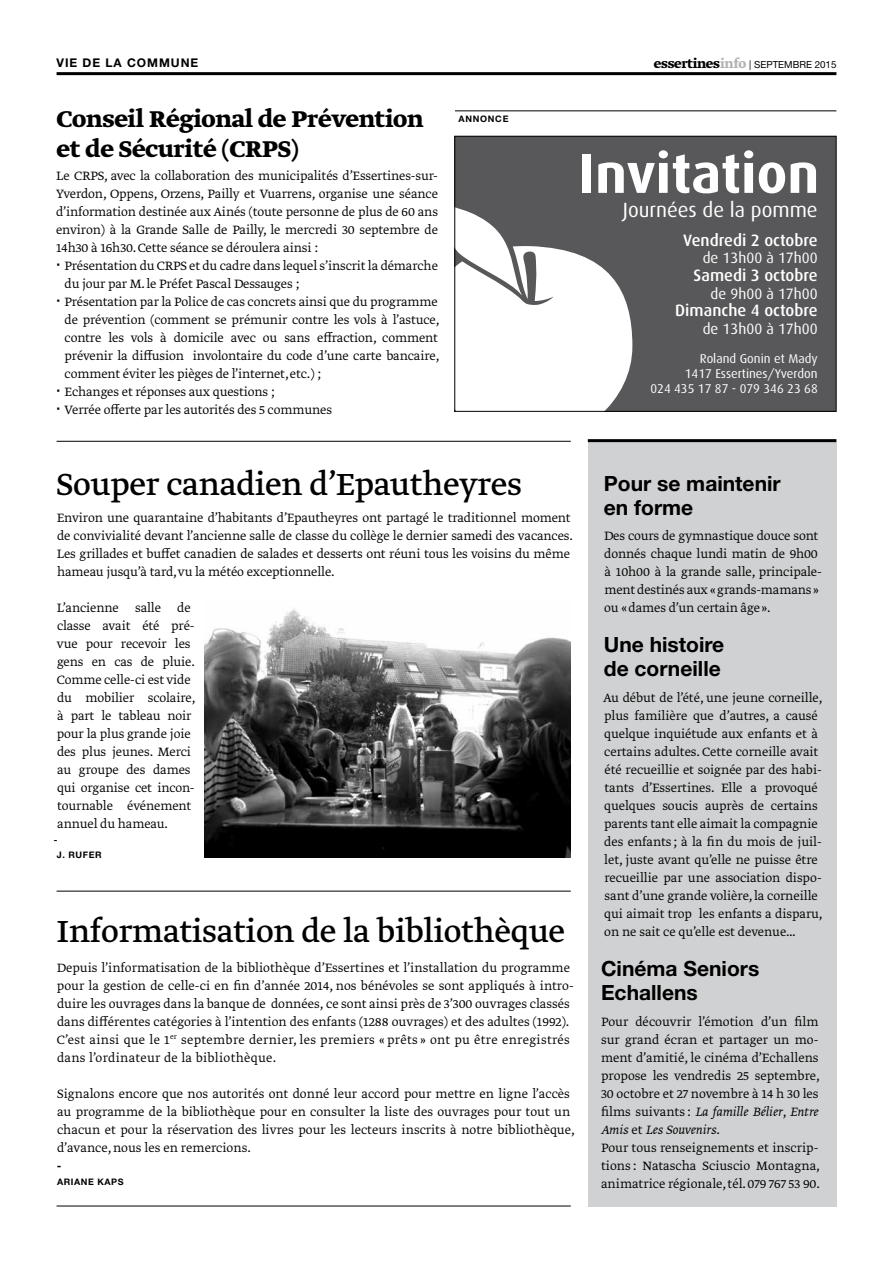
<style>
.page{position:relative;width:893px;height:1263px;background:#fff}
.page>*{position:absolute;margin:0;border:0;box-sizing:border-box;transform-origin:0 0}
.t1{font:700 55.5px "Dax";color:#fff}
.t2{font:36px "Greta Text Std";letter-spacing:-.01em;color:#000}
.t3{font:700 27px/30.3px "Greta Text Std";letter-spacing:-.01em;color:#000}
.t4{font:700 21px/24px "Helvetica Neue LT";color:#000}
.t5{font:20.55px "Dax";color:#fff}
.t6{font:500 16.5px "Dax";color:#fff}
.t7{font:15px "Dax";color:#fff}
.t8{font:14.25px/18px "Greta Text Std Light Min";letter-spacing:-.01em;color:#000}
.t9{font:14.25px/18px "Greta Text Std Light Italic Min";color:#000}
.t10{font:700 14.25px "Greta Text Std";color:#000}
.t11{font:12.75px/15px "Dax";color:#fff;text-align:right}
.t12{font:700 12px "Helvetica Neue LT";letter-spacing:.08em;color:#000}
.t13{font:9.75px "Helvetica Neue LT";color:#000}
.t14{font:700 9px/15px "Helvetica Neue LT";letter-spacing:.06em;color:#000}
.t15{font:700 9px "Helvetica Neue LT";letter-spacing:.08em;color:#000}
.s1{font-family:"Greta Text Std";font-weight:700;font-size:15px}
.s2{font-family:"Greta Text Std";font-weight:700;font-size:15px;color:#b1b3b4}
.s3{font-family:"Greta Text Std Light Min"}
</style>
<div class="page">
<hr style="left:57px;top:891px;width:514px;height:1px;background:#000">
<hr style="left:57px;top:1206px;width:514px;height:1px;background:#000">
<div style="left:455px;top:136px;width:381px;height:275px;background:#58585a"></div>
<svg style="left:426px;top:201px;width:206px;height:241px"></svg>
<div style="left:455px;top:136px;width:381px;height:276px;border:1px solid #000"></div>
<hr style="left:57px;top:72px;width:779px;height:3px;background:#000">
<div style="left:588px;top:442px;width:248px;height:764px;background:#d0d1d2"></div>
<hr style="left:588px;top:439px;width:248px;height:3px;background:#000">
<img style="left:204px;top:608px;width:367px;height:249px">
<hr style="left:57px;top:441px;width:514px;height:1px;background:#000">
<hr style="left:455px;top:111px;width:381px;height:1px;background:#000">
<p class="t12" style="left:57px;top:55px;width:143px">VIE DE LA COMMUNE</p>
<p class="t13" style="left:654px;top:58px;width:184px"><span class="s1">essertines</span><span class="s2">info</span> | SEPTEMBRE 2015</p>
<h3 class="t3" style="left:57px;top:105px;width:368px">Conseil Régional de Prévention et de Sécurité (CRPS)</h3>
<p class="t8" style="left:56px;top:167px;width:383px">Le CRPS, avec la collaboration des municipalités d’Essertines-sur-</p>
<p class="t8" style="left:56px;top:185px;width:383px">Yverdon, Oppens, Orzens, Pailly et Vuarrens, organise une séance</p>
<p class="t8" style="left:56px;top:203px;width:383px">d’information destinée aux Ainés (toute personne de plus de 60 ans</p>
<p class="t8" style="left:56px;top:221px;width:383px">environ) à la Grande Salle de Pailly, le mercredi 30 septembre de</p>
<p class="t8" style="left:56px;top:239px;width:263px">14h30 à 16h30. Cette séance se déroulera ainsi :</p>
<p class="t8" style="left:65px;top:257px;width:375px">Présentation du CRPS et du cadre dans lequel s’inscrit la démarche</p>
<p class="t8" style="left:65px;top:275px;width:236px">du jour par M. le Préfet Pascal Dessauges ;</p>
<p class="t8" style="left:65px;top:293px;width:375px">Présentation par la Police de cas concrets ainsi que du programme</p>
<p class="t8" style="left:65px;top:311px;width:376px">de prévention (comment se prémunir contre les vols à l’astuce,</p>
<p class="t8" style="left:65px;top:329px;width:375px">contre les vols à domicile avec ou sans effraction, comment</p>
<p class="t8" style="left:65px;top:347px;width:376px">prévenir la diffusion involontaire du code d’une carte bancaire,</p>
<p class="t8" style="left:65px;top:365px;width:258px">comment éviter les pièges de l’internet, etc.) ;</p>
<p class="t8" style="left:65px;top:383px;width:212px">Echanges et réponses aux questions ;</p>
<p class="t8" style="left:65px;top:401px;width:269px">Verrée offerte par les autorités des 5 communes</p>
<p class="t15" style="left:459px;top:113px;width:51px">ANNONCE</p>
<h1 class="t1" style="left:579px;top:142px;width:242px">Invitation</h1>
<h3 class="t5" style="left:623px;top:199px;width:196px">Journées de la pomme</h3>
<p class="t6" style="left:683px;top:231px;width:136px">Vendredi 2 octobre</p>
<p class="t7" style="left:703px;top:250px;width:116px">de 13h00 à 17h00</p>
<p class="t6" style="left:693px;top:266px;width:126px">Samedi 3 octobre</p>
<p class="t7" style="left:711px;top:285px;width:109px">de 9h00 à 17h00</p>
<p class="t6" style="left:675px;top:301px;width:144px">Dimanche 4 octobre</p>
<p class="t7" style="left:703px;top:321px;width:116px">de 13h00 à 17h00</p>
<p class="t11" style="left:650px;top:351px;width:169px">Roland Gonin et Mady<br>1417 Essertines/Yverdon<br>024 435 17 87 - 079 346 23 68</p>
<h2 class="t2" style="left:57px;top:463px;width:467px">Souper canadien d’Epautheyres</h2>
<p class="t8" style="left:57px;top:509px;width:518px">Environ une quarantaine d’habitants d’Epautheyres ont partagé le traditionnel moment de convivialité devant l’ancienne salle de classe du collège le dernier samedi des vacances.<br>Les grillades et buffet canadien de salades et desserts ont réuni tous les voisins du même hameau jusqu’à tard, vu la météo exceptionnelle.</p>
<p class="t8" style="left:57px;top:599px;width:140px">L’ancienne salle de classe avait été pré&shy;vue pour recevoir les gens en cas de pluie.<br>Comme celle-ci est vide du mobilier scolaire, à part le tableau noir pour la plus grande joie des plus jeunes. Merci au groupe des dames qui organise cet incon&shy;tournable événement annuel du hameau.</p>
<p class="t14" style="left:57px;top:832px;width:46px;text-indent:-3px">-<br>J. RUFER</p>
<h2 class="t2" style="left:56px;top:910px;width:511px">Informatisation de la bibliothèque</h2>
<p class="t8" style="left:57px;top:959px;width:519px">Depuis l’informatisation de la bibliothèque d’Essertines et l’installation du programme pour la gestion de celle-ci en fin d’année 2014, nos bénévoles se sont appliqués à intro&shy;duire les ouvrages dans la banque de données, ce sont ainsi près de 3’300 ouvrages classés dans différentes catégories à l’intention des enfants (1288 ouvrages) et des adultes (1992).<br>C’est ainsi que le 1<sup>er</sup> septembre dernier, les premiers « prêts» ont pu être enregistrés dans l’ordinateur de la bibliothèque.</p>
<p class="t8" style="left:57px;top:1085px;width:519px">Signalons encore que nos autorités ont donné leur accord pour mettre en ligne l’accès au programme de la bibliothèque pour en consulter la liste des ouvrages pour tout un chacun et pour la réservation des livres pour les lecteurs inscrits à notre bibliothèque, d’avance, nous les en remercions.</p>
<p class="t10" style="left:57px;top:1157px;width:6px">-</p>
<p class="t14" style="left:57px;top:1174px;width:68px">ARIANE KAPS</p>
<h3 class="t4" style="left:604px;top:471px;width:178px">Pour se maintenir en forme</h3>
<p class="t8" style="left:604px;top:527px;width:219px">Des cours de gymnastique douce sont donnés chaque lundi matin de 9h00 à 10h00 à la grande salle, principale&shy;ment destinés aux «grands-mamans» ou «dames d’un certain âge».</p>
<h3 class="t4" style="left:604px;top:632px;width:122px">Une histoire de corneille</h3>
<p class="t8" style="left:603px;top:689px;width:221px">Au début de l’été, une jeune corneille, plus familière que d’autres, a causé quelque inquiétude aux enfants et à certains adultes. Cette corneille avait été recueillie et soignée par des habi&shy;tants d’Essertines. Elle a provoqué quelques soucis auprès de certains parents tant elle aimait la compagnie des enfants; à la fin du mois de juil&shy;let, juste avant qu’elle ne puisse être recueillie par une association dispo&shy;sant d’une grande volière, la corneille qui aimait trop les enfants a disparu, on ne sait ce qu’elle est devenue…</p>
<h3 class="t4" style="left:601px;top:956px;width:160px">Cinéma Seniors<br>Echallens</h3>
<p class="t8" style="left:601px;top:1013px;width:220px;text-align:justify">Pour découvrir l’émotion d’un film sur grand écran et partager un mo&shy;ment d’amitié, le cinéma d’Echallens propose les vendredis 25 septembre, 30 octobre et 27 novembre à 14 h 30 les</p>
<p class="t9" style="left:601px;top:1103px;width:219px"><span class="s3">films suivants:</span> La famille Bélier<span class="s3">,</span> Entre<br>Amis <span class="s3">et</span> Les Souvenirs<span class="s3">.</span></p>
<p class="t8" style="left:601px;top:1139px;width:221px;text-align:justify">Pour tous renseignements et inscrip&shy;tions: Natascha Sciuscio Montagna, animatrice régionale, tél. 079 767 53 90.</p>
</div>
